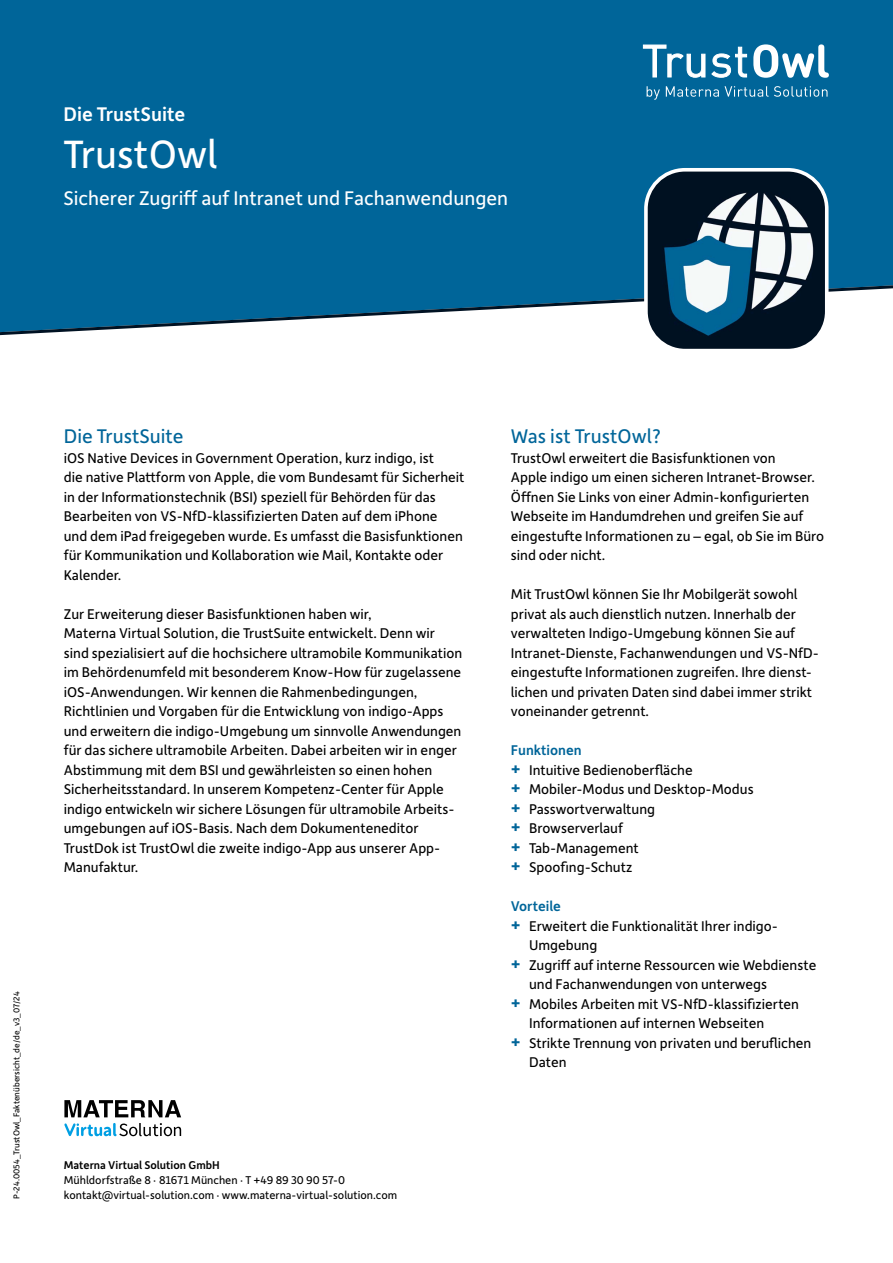
<style>
.page{position:relative;width:893px;height:1263px;background:#fff}
.page>*{position:absolute;margin:0;border:0;box-sizing:border-box;transform-origin:0 0}
.t1{font:42px "Depot New";color:#fff}
.t2{font:21px "Depot New";color:#fff}
.t3{font:21px "Depot New";color:#006599}
.t4{font:500 21px "Depot New";color:#fff}
.t5{font:15px/19.5px "Depot New";color:#000}
.t6{font:500 15px "Depot New";color:#006599}
.t7{font:12px/15px "Depot New";color:#000}
.t8{font:500 12px "Depot New";color:#000}
.t9{font:9px "Depot New";color:#000}
.s1{font-weight:500;color:#006599}
.s2{font-family:"Montserrat";font-weight:700;font-size:16.5px;color:#006599}
</style>
<div class="page">
<div style="left:0;top:0;width:893px;height:283px;background:#006599"></div>
<svg style="left:0;top:283px;width:893px;height:53px"></svg>
<img style="left:646px;top:170px;width:181px;height:177px">
<div style="left:644px;top:168px;width:184px;height:184px;border:4px solid #fff;border-radius:39px"></div>
<svg style="left:64px;top:1100px;width:117px;height:17px"></svg>
<svg style="left:64px;top:1123px;width:117px;height:13px"></svg>
<svg style="left:643px;top:44px;width:104px;height:34px"></svg>
<svg style="left:753px;top:44px;width:76px;height:34px"></svg>
<svg style="left:647px;top:86px;width:13px;height:14px"></svg>
<svg style="left:666px;top:86px;width:161px;height:11px;background:#3585ae"></svg>
<h2 class="t4" style="left:63px;top:101px;width:123px">Die TrustSuite</h2>
<h1 class="t1" style="left:63px;top:127px;width:155px">TrustOwl</h1>
<h2 class="t2" style="left:63px;top:184px;width:446px">Sicherer Zugriff auf Intranet und Fachanwendungen</h2>
<h2 class="t3" style="left:64px;top:422px;width:121px">Die TrustSuite</h2>
<p class="t5" style="left:64px;top:447px;width:402px">iOS Native Devices in Government Operation, kurz indigo, ist<br>die native Plattform von Apple, die vom Bundesamt für Sicherheit in der Informationstechnik (BSI) speziell für Behörden für das Bearbeiten von VS-NfD-klassifizierten Daten auf dem iPhone und dem iPad freigegeben wurde. Es umfasst die Basisfunktionen für Kommunikation und Kollaboration wie Mail, Kontakte oder Kalender.</p>
<p class="t5" style="left:64px;top:603px;width:400px">Zur Erweiterung dieser Basisfunktionen haben wir,<br>Materna Virtual Solution, die TrustSuite entwickelt. Denn wir sind spezialisiert auf die hochsichere ultramobile Kommunikation im Behördenumfeld mit besonderem Know-How für zugelassene iOS-Anwendungen. Wir kennen die Rahmen bedingungen,<br>Richt linien und Vorgaben für die Entwicklung von indigo-Apps und erweitern die indigo-Umgebung um sinnvolle Anwendungen für das sichere ultramobile Arbeiten. Dabei arbeiten wir in enger Abstimmung mit dem BSI und gewährleisten so einen hohen Sicherheitsstandard. In unserem Kompetenz-Center für Apple indigo entwickeln wir sichere Lösungen für ultramobile Arbeits&shy;umgebungen auf iOS-Basis. Nach dem Dokumenteneditor TrustDok ist TrustOwl die zweite indigo-App aus unserer App-Manufaktur.</p>
<p class="t9" style="left:11px;top:1199px;width:209px;rotate:-90deg">P-24.0054_TrustOwl_Faktenübersicht_de/de_v3_07/24</p>
<p class="t8" style="left:64px;top:1157px;width:158px">Materna Virtual Solution GmbH</p>
<p class="t7" style="left:64px;top:1172px;width:335px">Mühldorfstraße 8 · 81671 München · T +49 89 30 90 57-0 kontakt@virtual-solution.com · www.materna-virtual-solution.com</p>
<h2 class="t3" style="left:511px;top:422px;width:151px">Was ist TrustOwl?</h2>
<p class="t5" style="left:511px;top:447px;width:315px">TrustOwl erweitert die Basisfunktionen von<br>Apple indigo um einen sicheren Intranet-Browser.<br>Öffnen Sie Links von einer Admin-konfigurierten Webseite im Handumdrehen und greifen Sie auf eingestufte Informationen zu – egal, ob Sie im Büro sind oder nicht.</p>
<p class="t5" style="left:511px;top:584px;width:310px">Mit TrustOwl können Sie Ihr Mobilgerät sowohl privat als auch dienstlich nutzen. Innerhalb der verwalteten Indigo-Umgebung können Sie auf Intranet-Dienste, Fachanwendungen und VS-NfD&shy;eingestufte Informationen zugreifen. Ihre dienst&shy;lichen und privaten Daten sind dabei immer strikt voneinander getrennt.</p>
<p class="t5" style="left:511px;top:740px;width:244px"><span class="s1">Funktionen<br></span><span class="s2">+</span> Intuitive Bedienoberfläche<br><span class="s2">+</span> Mobiler-Modus und Desktop-Modus <span class="s2">+</span> Passwortverwaltung<br><span class="s2">+</span> Browserverlauf<br><span class="s2">+</span> Tab-Management<br><span class="s2">+</span> Spoofing-Schutz</p>
<p class="t6" style="left:511px;top:896px;width:52px">Vorteile</p>
<p class="t5" style="left:511px;top:915px;width:269px"><span class="s2">+</span> Erweitert die Funktionalität Ihrer indigo-</p>
<p class="t5" style="left:529px;top:935px;width:70px">Umgebung</p>
<p class="t5" style="left:511px;top:954px;width:307px"><span class="s2">+</span> Zugriff auf interne Ressourcen wie Webdienste</p>
<p class="t5" style="left:529px;top:974px;width:239px">und Fachanwendungen von unterwegs</p>
<p class="t5" style="left:511px;top:993px;width:290px"><span class="s2">+</span> Mobiles Arbeiten mit VS-NfD-klassifizierten</p>
<p class="t5" style="left:529px;top:1013px;width:237px">Informationen auf internen Webseiten</p>
<p class="t5" style="left:511px;top:1032px;width:302px"><span class="s2">+</span> Strikte Trennung von privaten und beruflichen</p>
<p class="t5" style="left:529px;top:1052px;width:39px">Daten</p>
</div>
